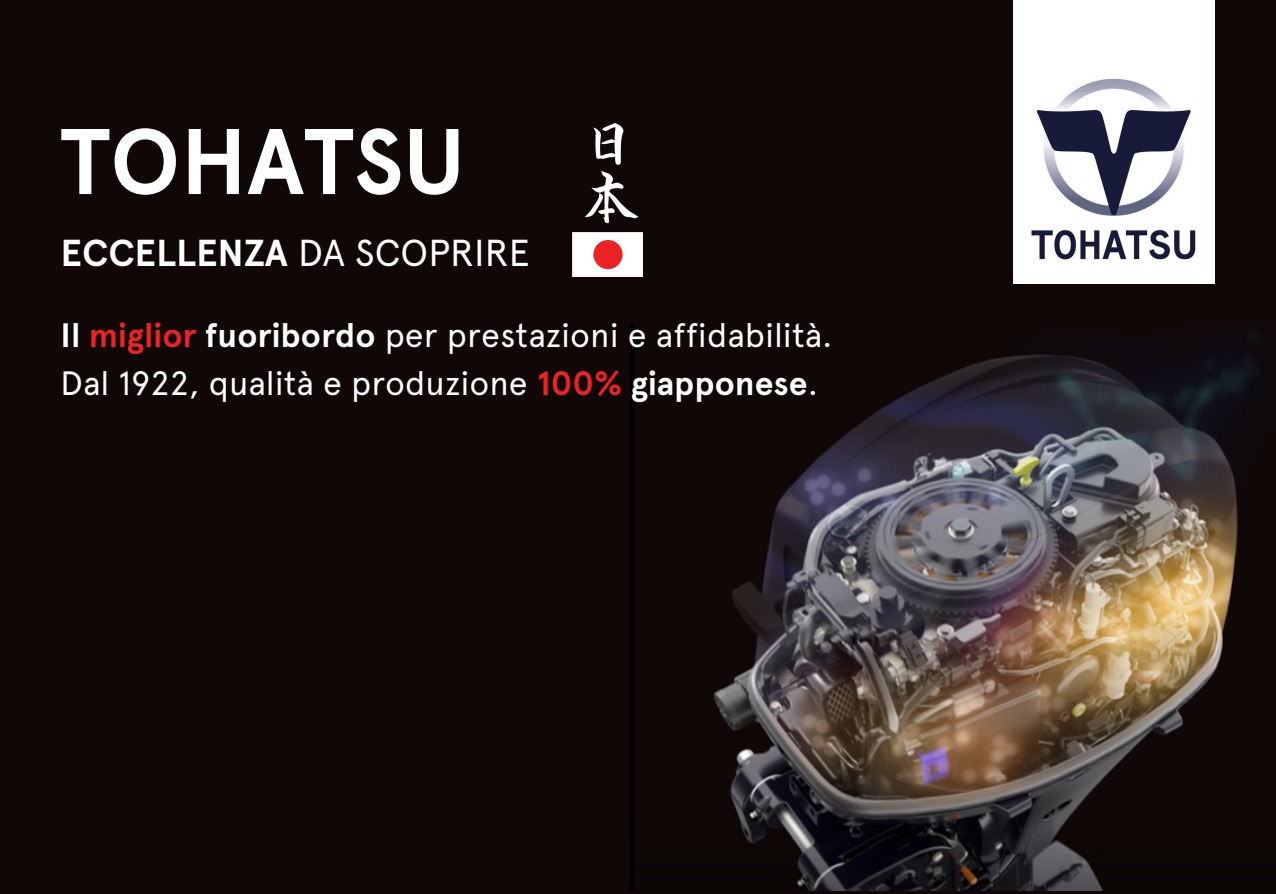
<style>
.page{position:relative;width:1276px;height:894px;background:#fff}
.page>*{position:absolute;margin:0;border:0;box-sizing:border-box;transform-origin:0 0}
.t1{font:700 92.85px "Apercu";color:#fff}
.t2{font:700 37.5px "Apercu";color:#fff}
.t3{font:33.75px/47.2px "Apercu";color:#fff}
.s1{font-weight:400}
.s2{font-weight:700}
.s3{font-weight:700;color:#ed2224}
</style>
<div class="page">
<div style="left:1px;top:0;width:1275px;height:893px;background:#0f0807"></div>
<img style="left:630px;top:323px;width:631px;height:567px">
<div style="left:1014px;top:0;width:201px;height:284px;background:#fff"></div>
<img style="left:1031px;top:78px;width:165px;height:182px">
<svg style="left:584px;top:123px;width:54px;height:101px"></svg>
<svg style="left:572px;top:232px;width:71px;height:45px;fill:#fff"></svg>
<h1 class="t1" style="left:61px;top:105px;width:405px">TOHATSU</h1>
<p class="t2" style="left:61px;top:230px;width:471px">ECCELLENZA <span class="s1">DA SCOPRIRE</span></p>
<p class="t3" style="left:61px;top:311px;width:773px"><span class="s2">Il</span> <span class="s3">miglior</span> <span class="s2">fuoribordo</span> per prestazioni e affidabilità.<br>Dal 1922, qualità e produzione <span class="s3">100%</span> <span class="s2">giapponese</span>.</p>
</div>
